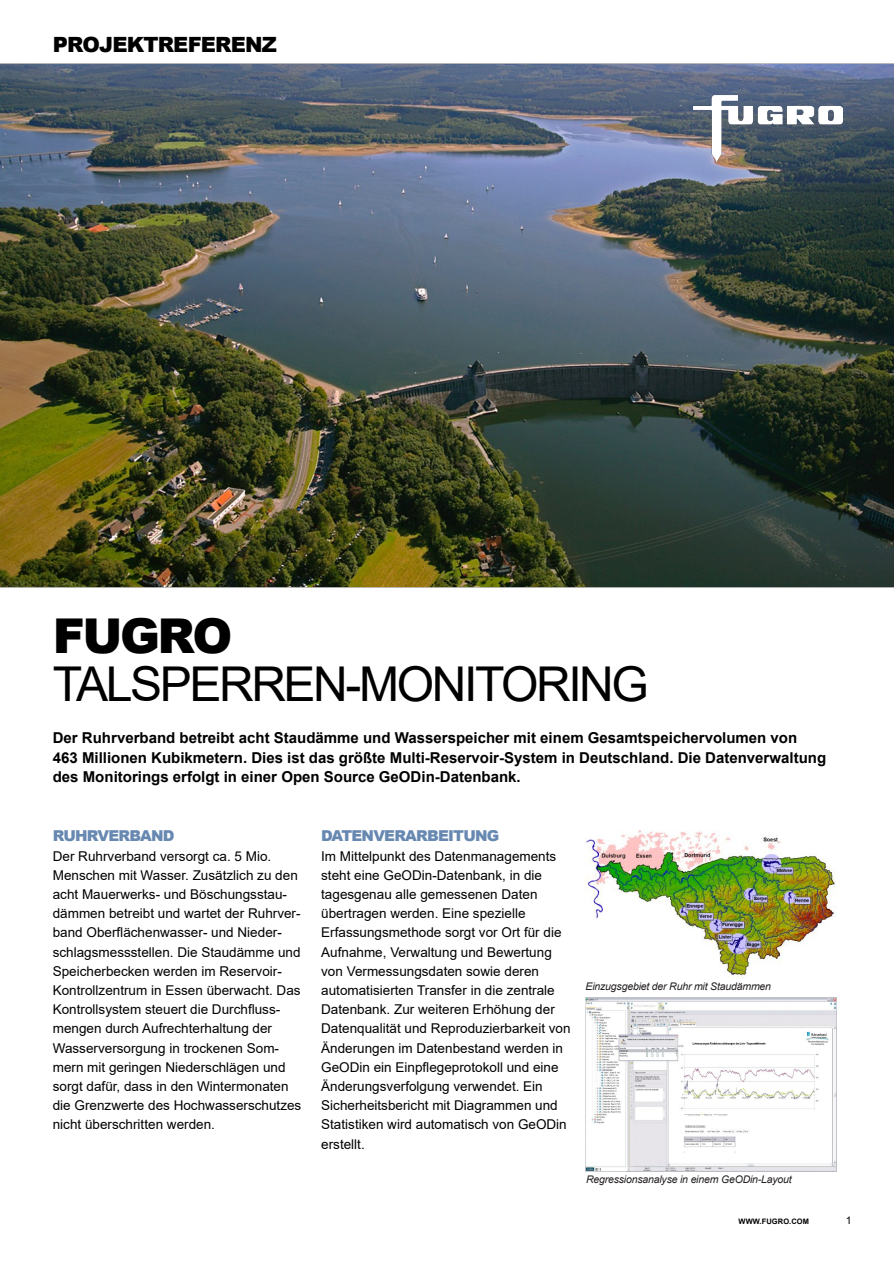
<style>
.page{position:relative;width:894px;height:1263px;background:#fff}
.page>*{position:absolute;margin:0;border:0;box-sizing:border-box;transform-origin:0 0}
.t1{font:48px "Arial";letter-spacing:-.05em;color:#000}
.t2{font:900 48px "Arial";letter-spacing:-.05em;color:#000}
.t3{font:900 21px "Arial";letter-spacing:-.04em;color:#000}
.t4{font:700 15px/19.5px "Arial";color:#000}
.t5{font:900 15px "Arial";letter-spacing:-.05em;color:#6788b1}
.t6{font:13.5px/19.2px "Arial";color:#000}
.t7{font:italic 10.5px "Arial";letter-spacing:-.02em;color:#231f20}
.t8{font:10.5px "Arial";color:#000}
.t9{font:700 7.5px "Arial";letter-spacing:.01em;color:#000}
</style>
<div class="page">
<img style="left:0;top:63px;width:893px;height:524px">
<img style="left:693px;top:95px;width:148px;height:67px">
<img style="left:585px;top:831px;width:251px;height:147px">
<img style="left:585px;top:997px;width:251px;height:174px">
<h2 class="t3" style="left:53px;top:37px;width:225px">PROJEKTREFERENZ</h2>
<h1 class="t2" style="left:53px;top:619px;width:181px">FUGRO</h1>
<h1 class="t1" style="left:53px;top:666px;width:597px">TALSPERREN-MONITORING</h1>
<p class="t4" style="left:53px;top:729px;width:774px">Der Ruhrverband betreibt acht Staudämme und Wasserspeicher mit einem Gesamtspeichervolumen von<br>463 Millionen Kubikmetern. Dies ist das größte Multi-Reservoir-System in Deutschland. Die Datenverwaltung des Monitorings erfolgt in einer Open Source GeODin-Datenbank.</p>
<p class="t5" style="left:53px;top:831px;width:123px">RUHRVERBAND</p>
<p class="t6" style="left:53px;top:847px;width:250px">Der Ruhrverband versorgt ca. 5 Mio.<br>Menschen mit Wasser. Zusätzlich zu den acht Mauerwerks- und Böschungsstau&shy;dämmen betreibt und wartet der Ruhrver&shy;band Oberflächenwasser- und Nieder&shy;schlagsmessstellen. Die Staudämme und Speicherbecken werden im Reservoir-Kontrollzentrum in Essen überwacht. Das Kontrollsystem steuert die Durchfluss&shy;mengen durch Aufrechterhaltung der Wasserversorgung in trockenen Som&shy;mern mit geringen Niederschlägen und sorgt dafür, dass in den Wintermonaten die Grenzwerte des Hochwasserschutzes nicht überschritten werden.</p>
<p class="t5" style="left:321px;top:831px;width:179px">DATENVERARBEITUNG</p>
<p class="t6" style="left:321px;top:847px;width:251px">Im Mittelpunkt des Datenmanagements steht eine GeODin-Datenbank, in die tagesgenau alle gemessenen Daten übertragen werden. Eine spezielle Erfassungsmethode sorgt vor Ort für die Aufnahme, Verwaltung und Bewertung von Vermessungsdaten sowie deren automatisierten Transfer in die zentrale Datenbank. Zur weiteren Erhöhung der Datenqualität und Reproduzierbarkeit von Änderungen im Datenbestand werden in GeODin ein Einpflegeprotokoll und eine Änderungsverfolgung verwendet. Ein Sicherheitsbericht mit Diagrammen und Statistiken wird automatisch von GeODin erstellt.</p>
<p class="t7" style="left:585px;top:982px;width:187px">Einzugsgebiet der Ruhr mit Staudämmen</p>
<p class="t7" style="left:586px;top:1176px;width:207px">Regressionsanalyse in einem GeODin-Layout</p>
<p class="t9" style="left:738px;top:1218px;width:72px">WWW.FUGRO.COM</p>
<p class="t8" style="left:845px;top:1216px;width:7px">1</p>
</div>
